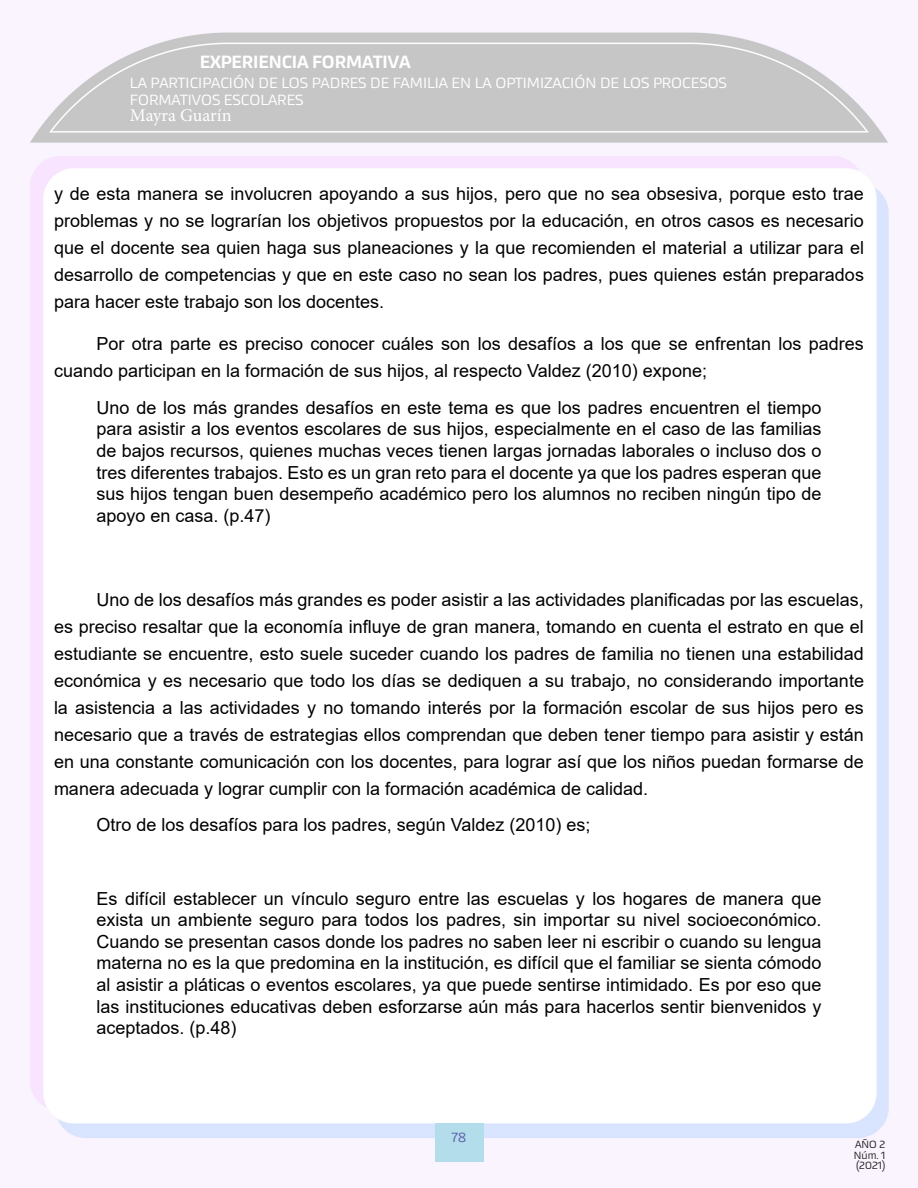
<style>
.page{position:relative;width:918px;height:1188px;background:#fff}
.page>*{position:absolute;margin:0;border:0;box-sizing:border-box;transform-origin:0 0}
.t1{font:18px/27px "Arial";color:#000;text-align:justify}
.t2{font:500 18px "Akceler A";color:#fff}
.t3{font:18px "Minion Pro";color:#fff}
.t4{font:15px/16.5px "Akceler A";color:#fff}
.t5{font:13.5px "Akceler A";color:#5c5ea9}
.t6{font:10.5px/10.5px "Akceler A";color:#231f20;text-align:justify}
</style>
<div class="page">
<img style="left:0;top:0;width:918px;height:1188px">
<div style="left:435px;top:1123px;width:48px;height:39px;background:#b3ddeb"></div>
<div style="left:54px;top:187px;width:810px;height:125px;background:#fff"></div>
<div style="left:54px;top:337px;width:810px;height:44px;background:#fff"></div>
<div style="left:54px;top:401px;width:810px;height:125px;background:#fff"></div>
<div style="left:54px;top:551px;width:810px;height:17px;background:#fff"></div>
<div style="left:54px;top:593px;width:810px;height:206px;background:#fff"></div>
<div style="left:54px;top:818px;width:810px;height:17px;background:#fff"></div>
<div style="left:54px;top:855px;width:810px;height:17px;background:#fff"></div>
<div style="left:54px;top:891px;width:810px;height:147px;background:#fff"></div>
<div style="left:54px;top:1063px;width:810px;height:17px;background:#fff"></div>
<p class="t2" style="left:200px;top:48px;width:212px">EXPERIENCIA FORMATIVA</p>
<p class="t4" style="left:130px;top:74px;width:598px">LA PARTICIPACIÓN DE LOS PADRES DE FAMILIA EN LA OPTIMIZACIÓN DE LOS PROCESOS<br>FORMATIVOS ESCOLARES</p>
<p class="t3" style="left:130px;top:104px;width:103px">Mayra Guarín</p>
<p class="t1" style="left:54px;top:180px;width:812px">y de esta manera se involucren apoyando a sus hijos, pero que no sea obsesiva, porque esto trae problemas y no se lograrían los objetivos propuestos por la educación, en otros casos es necesario que el docente sea quien haga sus planeaciones y la que recomienden el material a utilizar para el desarrollo de competencias y que en este caso no sean los padres, pues quienes están preparados para hacer este trabajo son los docentes.</p>
<p class="t1" style="left:54px;top:330px;width:811px;text-indent:43px">Por otra parte es preciso conocer cuáles son los desafíos a los que se enfrentan los padres cuando participan en la formación de sus hijos, al respecto Valdez (2010) expone;</p>
<p class="t1" style="left:97px;top:397px;width:726px;line-height:21.6px">Uno de los más grandes desafíos en este tema es que los padres encuentren el tiempo para asistir a los eventos escolares de sus hijos, especialmente en el caso de las familias de bajos recursos, quienes muchas veces tienen largas jornadas laborales o incluso dos o tres diferentes trabajos. Esto es un gran reto para el docente ya que los padres esperan que sus hijos tengan buen desempeño académico pero los alumnos no reciben ningún tipo de apoyo en casa. (p.47)</p>
<p class="t1" style="left:54px;top:586px;width:812px;text-indent:43px">Uno de los desafíos más grandes es poder asistir a las actividades planificadas por las escuelas, es preciso resaltar que la economía influye de gran manera, tomando en cuenta el estrato en que el estudiante se encuentre, esto suele suceder cuando los padres de familia no tienen una estabilidad económica y es necesario que todo los días se dediquen a su trabajo, no considerando importante la asistencia a las actividades y no tomando interés por la formación escolar de sus hijos pero es necesario que a través de estrategias ellos comprendan que deben tener tiempo para asistir y están en una constante comunicación con los docentes, para lograr así que los niños puedan formarse de manera adecuada y lograr cumplir con la formación académica de calidad.</p>
<p class="t1" style="left:97px;top:811px;width:495px">Otro de los desafíos para los padres, según Valdez (2010) es;</p>
<p class="t1" style="left:97px;top:887px;width:726px;line-height:21.6px">Es difícil establecer un vínculo seguro entre las escuelas y los hogares de manera que exista un ambiente seguro para todos los padres, sin importar su nivel socioeconómico.<br>Cuando se presentan casos donde los padres no saben leer ni escribir o cuando su lengua materna no es la que predomina en la institución, es difícil que el familiar se sienta cómodo al asistir a pláticas o eventos escolares, ya que puede sentirse intimidado. Es por eso que las instituciones educativas deben esforzarse aún más para hacerlos sentir bienvenidos y aceptados. (p.48)</p>
<p class="t5" style="left:452px;top:1127px;width:16px">78</p>
<p class="t6" style="left:853px;top:1139px;width:33px;rotate:-1deg">AÑO 2<br>Núm. 1 (2021)</p>
</div>
